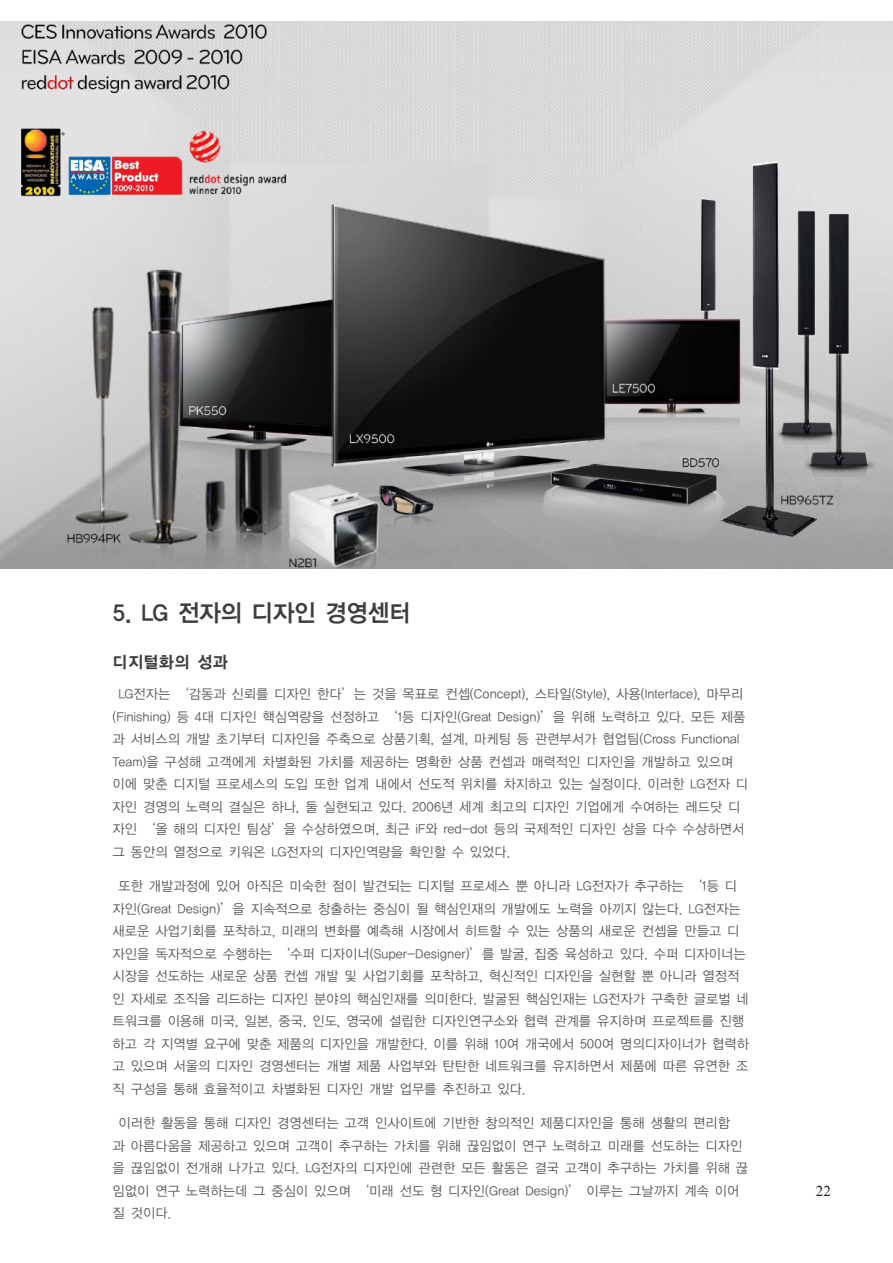
<style>
.page{position:relative;width:893px;height:1263px;background:#fff}
.page>*{position:absolute;margin:0;border:0;box-sizing:border-box;transform-origin:0 0}
.t1{font:24px "YDIYGO140 KSCPC EUC H";letter-spacing:-.075em;color:#3e3e3f;scale:.96 1}
.t2{font:16.5px "YDIYGO150 KSCPC EUC H";letter-spacing:-.025em;color:#3e3e3f;scale:.96 1}
.t3{font:15px "Times New Roman";color:#231f20}
.t4{font:13.5px/22.5px "YDIYGO120 KSCPC EUC H";letter-spacing:-.05em;color:#57585a;scale:.96 1}
</style>
<div class="page">
<img style="left:0;top:21px;width:893px;height:548px">
<p class="t1" style="left:112px;top:599px;width:313px">5. LG 전자의 디자인 경영센터</p>
<p class="t2" style="left:112px;top:652px;width:122px">디지털화의 성과</p>
<p class="t4" style="left:112px;top:683px;width:664px;text-indent:6px">LG전자는 ‘감동과 신뢰를 디자인 한다’는 것을 목표로 컨셉(Concept), 스타일(Style), 사용(Interface), 마무리 (Finishing) 등 4대 디자인 핵심역량을 선정하고 ‘1등 디자인(Great Design)’을 위해 노력하고 있다. 모든 제품 과 서비스의 개발 초기부터 디자인을 주축으로 상품기획, 설계, 마케팅 등 관련부서가 협업팀(Cross Functional Team)을 구성해 고객에게 차별화된 가치를 제공하는 명확한 상품 컨셉과 매력적인 디자인을 개발하고 있으며 이에 맞춘 디지털 프로세스의 도입 또한 업계 내에서 선도적 위치를 차지하고 있는 실정이다. 이러한 LG전자 디 자인 경영의 노력의 결실은 하나, 둘 실현되고 있다. 2006년 세계 최고의 디자인 기업에게 수여하는 레드닷 디 자인 ‘올 해의 디자인 팀상’을 수상하였으며, 최근 iF와 red-dot 등의 국제적인 디자인 상을 다수 수상하면서 그 동안의 열정으로 키워온 LG전자의 디자인역량을 확인할 수 있었다.</p>
<p class="t4" style="left:112px;top:875px;width:665px;text-indent:6px">또한 개발과정에 있어 아직은 미숙한 점이 발견되는 디지털 프로세스 뿐 아니라 LG전자가 추구하는 ‘1등 디 자인(Great Design)’을 지속적으로 창출하는 중심이 될 핵심인재의 개발에도 노력을 아끼지 않는다. LG전자는 새로운 사업기회를 포착하고, 미래의 변화를 예측해 시장에서 히트할 수 있는 상품의 새로운 컨셉을 만들고 디 자인을 독자적으로 수행하는 ‘수퍼 디자이너(Super-Designer)’를 발굴, 집중 육성하고 있다. 수퍼 디자이너는 시장을 선도하는 새로운 상품 컨셉 개발 및 사업기회를 포착하고, 혁신적인 디자인을 실현할 뿐 아니라 열정적 인 자세로 조직을 리드하는 디자인 분야의 핵심인재를 의미한다. 발굴된 핵심인재는 LG전자가 구축한 글로벌 네 트워크를 이용해 미국, 일본, 중국, 인도, 영국에 설립한 디자인연구소와 협력 관계를 유지하며 프로젝트를 진행 하고 각 지역별 요구에 맞춘 제품의 디자인을 개발한다. 이를 위해 10여 개국에서 500여 명의디자이너가 협력하 고 있으며 서울의 디자인 경영센터는 개별 제품 사업부와 탄탄한 네트워크를 유지하면서 제품에 따른 유연한 조 직 구성을 통해 효율적이고 차별화된 디자인 개발 업무를 추진하고 있다.</p>
<p class="t4" style="left:112px;top:1112px;width:664px;text-indent:6px">이러한 활동을 통해 디자인 경영센터는 고객 인사이트에 기반한 창의적인 제품디자인을 통해 생활의 편리함<br>과 아름다움을 제공하고 있으며 고객이 추구하는 가치를 위해 끊임없이 연구 노력하고 미래를 선도하는 디자인 을 끊임없이 전개해 나가고 있다. LG전자의 디자인에 관련한 모든 활동은 결국 고객이 추구하는 가치를 위해 끊 임없이 연구 노력하는데 그 중심이 있으며 ‘미래 선도 형 디자인(Great Design)’ 이루는 그날까지 계속 이어 질 것이다.</p>
<p class="t3" style="left:816px;top:1181px;width:16px">22</p>
</div>
